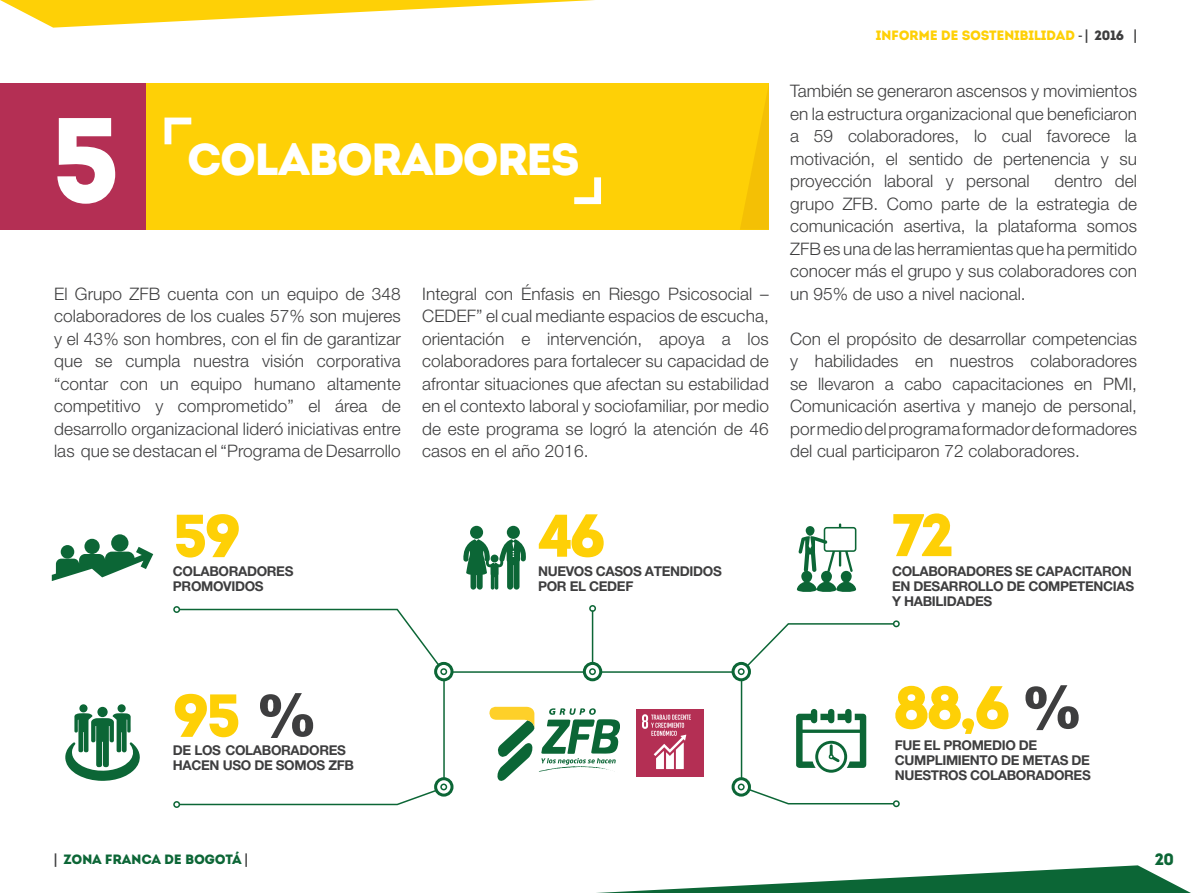
<style>
.page{position:relative;width:1191px;height:893px;background:#fff}
.page>*{position:absolute;margin:0;border:0;box-sizing:border-box;transform-origin:0 0}
.t1{font:120px "Intro";color:#fff}
.t2{font:60px "Intro";letter-spacing:-.05em;color:#fed006}
.t3{font:45px "Intro";letter-spacing:-.05em;color:#fff}
.t4{font:300 17.25px/22.5px "Helvetica Neue LT Pro";color:#3e3e3f;text-align:justify}
.t5{font:16.5px "Intro";color:#0c6636}
.t6{font:700 13.5px/15px "Helvetica Neue LT Pro";letter-spacing:-.025em;color:#3e3e3f}
.t7{font:13.5px "Intro";letter-spacing:-.025em;color:#fed006}
.t8{font:13.5px "Intro";letter-spacing:-.025em;color:#0c6636}
.s1{color:#3e3e3f}
.s2{font-family:"Helvetica Neue LT Pro";font-weight:700;color:#3e3e3f}
.s3{font-family:"Helvetica Neue LT Pro";font-weight:900;color:#3e3e3f}
</style>
<div class="page">
<svg style="left:0;top:0;width:595px;height:28px"></svg>
<svg style="left:596px;top:865px;width:595px;height:28px"></svg>
<div style="left:0;top:84px;width:769px;height:146px;background:#fed006"></div>
<div style="left:0;top:84px;width:145px;height:146px;background:#b42f54"></div>
<svg style="left:164px;top:118px;width:27px;height:26px"></svg>
<svg style="left:574px;top:177px;width:27px;height:27px"></svg>
<svg style="left:740px;top:83px;width:29px;height:146px"></svg>
<div style="left:893px;top:800px;width:6px;height:7px;border:2px solid #0c6636;border-radius:50%"></div>
<div style="left:893px;top:620px;width:6px;height:7px;border:2px solid #0c6636;border-radius:50%"></div>
<div style="left:589px;top:605px;width:7px;height:7px;border:2px solid #0c6636;border-radius:50%"></div>
<svg style="left:746px;top:789px;width:149px;height:16px"></svg>
<svg style="left:740px;top:622px;width:155px;height:47px"></svg>
<div style="left:443px;top:671px;width:299px;height:118px;border:2px solid #0c6636"></div>
<div style="left:470px;top:526px;width:13px;height:13px;background:#0c6636;border-radius:7px"></div>
<div style="left:507px;top:526px;width:13px;height:13px;background:#0c6636;border-radius:50%"></div>
<svg style="left:463px;top:539px;width:63px;height:51px"></svg>
<svg style="left:52px;top:547px;width:101px;height:34px"></svg>
<div style="left:61px;top:545px;width:13px;height:14px;background:#0c6636;border-radius:50%"></div>
<div style="left:84px;top:539px;width:16px;height:15px;background:#0c6636;border-radius:50%"></div>
<div style="left:111px;top:534px;width:17px;height:18px;background:#0c6636;border-radius:50%"></div>
<svg style="left:797px;top:523px;width:59px;height:69px"></svg>
<div style="left:636px;top:709px;width:68px;height:68px;background:#b42f54"></div>
<svg style="left:642px;top:714px;width:49px;height:55px"></svg>
<svg style="left:489px;top:706px;width:131px;height:75px"></svg>
<svg style="left:65px;top:713px;width:75px;height:68px"></svg>
<div style="left:97px;top:707px;width:11px;height:10px;background:#0c6636;border-radius:50%"></div>
<div style="left:117px;top:704px;width:9px;height:8px;background:#0c6636;border-radius:50%"></div>
<div style="left:79px;top:704px;width:8px;height:8px;background:#0c6636;border-radius:50%"></div>
<svg style="left:796px;top:709px;width:70px;height:64px"></svg>
<svg style="left:733px;top:779px;width:16px;height:16px"></svg>
<div style="left:731px;top:777px;width:20px;height:20px;border:3px solid #0c6636;border-radius:50%"></div>
<div style="left:738px;top:783px;width:6px;height:7px;border:2px solid #0c6636;border-radius:50%"></div>
<svg style="left:733px;top:663px;width:16px;height:17px"></svg>
<div style="left:731px;top:662px;width:20px;height:19px;border:3px solid #0c6636;border-radius:50%"></div>
<div style="left:738px;top:668px;width:6px;height:7px;border:2px solid #0c6636;border-radius:50%"></div>
<div style="left:173px;top:801px;width:7px;height:7px;border:2px solid #0c6636;border-radius:50%"></div>
<div style="left:173px;top:606px;width:7px;height:7px;border:2px solid #0c6636;border-radius:50%"></div>
<svg style="left:178px;top:790px;width:258px;height:16px"></svg>
<svg style="left:178px;top:608px;width:267px;height:56px"></svg>
<svg style="left:435px;top:779px;width:17px;height:16px"></svg>
<div style="left:434px;top:777px;width:19px;height:20px;border:3px solid #0c6636;border-radius:50%"></div>
<div style="left:440px;top:783px;width:7px;height:7px;border:2px solid #0c6636;border-radius:50%"></div>
<svg style="left:435px;top:663px;width:17px;height:17px"></svg>
<div style="left:434px;top:662px;width:19px;height:19px;border:3px solid #0c6636;border-radius:50%"></div>
<div style="left:440px;top:668px;width:7px;height:7px;border:2px solid #0c6636;border-radius:50%"></div>
<hr style="left:592px;top:610px;width:1px;height:62px;background:#0c6636">
<svg style="left:584px;top:663px;width:17px;height:17px"></svg>
<div style="left:583px;top:662px;width:19px;height:19px;border:3px solid #0c6636;border-radius:50%"></div>
<div style="left:589px;top:668px;width:7px;height:7px;border:2px solid #0c6636;border-radius:50%"></div>
<h1 class="t1" style="left:51px;top:88px;width:71px">5</h1>
<h3 class="t3" style="left:187px;top:132px;width:394px">COLABORADORES</h3>
<p class="t4" style="left:54px;top:282px;width:348px">El Grupo ZFB cuenta con un equipo de 348 colaboradores de los cuales 57% son mujeres y el 43% son hombres, con el fin de garantizar que se cumpla nuestra visión corporativa “contar con un equipo humano altamente competitivo y comprometido” el área de desarrollo organizacional lideró iniciativas entre las que se destacan el “Programa de Desarrollo</p>
<p class="t4" style="left:422px;top:282px;width:348px">Integral con Énfasis en Riesgo Psicosocial – CEDEF” el cual mediante espacios de escucha, orientación e intervención, apoya a los colaboradores para fortalecer su capacidad de afrontar situaciones que afectan su estabilidad en el contexto laboral y sociofamiliar, por medio de este programa se logró la atención de 46 casos en el año 2016.</p>
<p class="t7" style="left:876px;top:27px;width:263px">INFORME DE SOSTENIBILIDAD <span class="s1">-</span> <span class="s2">|</span> <span class="s1">2016</span> <span class="s2">|</span></p>
<p class="t4" style="left:790px;top:80px;width:348px">También se generaron ascensos y movimientos en la estructura organizacional que beneficiaron a 59 colaboradores, lo cual favorece la motivación, el sentido de pertenencia y su proyección laboral y personal</p>
<p class="t4" style="left:790px;top:170px;width:348px;text-indent:264px">dentro del grupo ZFB. Como parte de la estrategia de comunicación asertiva, la plataforma somos ZFB es una de las herramientas que ha permitido conocer más el grupo y sus colaboradores con un 95% de uso a nivel nacional.</p>
<p class="t4" style="left:790px;top:327px;width:348px">Con el propósito de desarrollar competencias y habilidades en nuestros colaboradores se llevaron a cabo capacitaciones en PMI, Comunicación asertiva y manejo de personal, por medio del programa formador de formadores del cual participaron 72 colaboradores.</p>
<h2 class="t2" style="left:173px;top:500px;width:70px">59</h2>
<h2 class="t2" style="left:537px;top:500px;width:70px">46</h2>
<h2 class="t2" style="left:892px;top:499px;width:63px">72</h2>
<p class="t6" style="left:173px;top:563px;width:122px">COLABORADORES<br>PROMOVIDOS</p>
<p class="t6" style="left:538px;top:563px;width:185px">NUEVOS CASOS ATENDIDOS<br>POR EL CEDEF</p>
<p class="t6" style="left:892px;top:563px;width:244px">COLABORADORES SE CAPACITARON<br>EN DESARROLLO DE COMPETENCIAS<br>Y HABILIDADES</p>
<h2 class="t2" style="left:173px;top:679px;width:146px">95 <span class="s3">%</span></h2>
<p class="t6" style="left:173px;top:742px;width:182px">DE LOS COLABORADORES<br>HACEN USO DE SOMOS ZFB</p>
<h2 class="t2" style="left:893px;top:672px;width:191px">88,6 <span class="s3">%</span></h2>
<p class="t6" style="left:894px;top:737px;width:197px">FUE EL PROMEDIO DE<br>CUMPLIMIENTO DE METAS DE<br>NUESTROS COLABORADORES</p>
<p class="t8" style="left:54px;top:851px;width:195px"><span class="s2">|</span> ZONA FRANCA DE BOGOTÁ <span class="s2">|</span></p>
<p class="t5" style="left:1154px;top:850px;width:21px">20</p>
</div>
